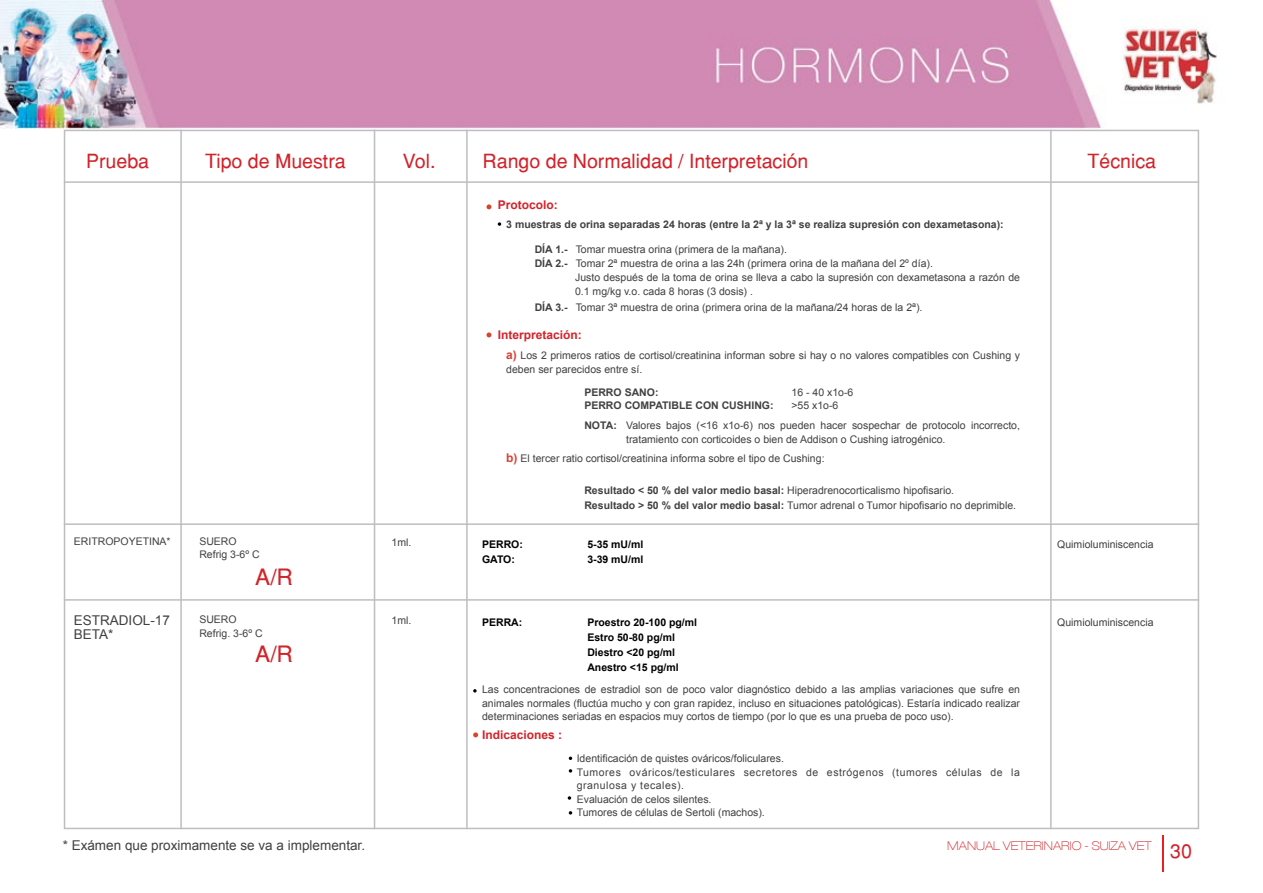
<style>
.page{position:relative;width:1263px;height:893px;background:#fff}
.page>*{position:absolute;margin:0;border:0;box-sizing:border-box;transform-origin:0 0}
.t1{font:22.5px "Helvetica";color:#d2232a}
.t2{font:19.5px "Helvetica";color:#d2232a}
.t3{font:13.5px/13.5px "Arial";color:#414042}
.t4{font:700 12px "Arial";color:#d2232a}
.t5{font:100 expanded 12px "Helvetica 33";color:#d2232a}
.t6{font:10.5px/13.5px "Arial";color:#414042}
.t7{font:700 10.5px "Arial";color:#414042}
.t8{font:700 10.5px/15px "Arial";color:#000}
.s1{font-weight:700;font-size:12px;color:#d54134}
.s2{font-weight:700}
</style>
<div class="page">
<hr style="left:180px;top:130px;width:2px;height:699px;background:#bcbec0">
<hr style="left:374px;top:130px;width:1px;height:699px;background:#bcbec0">
<hr style="left:466px;top:130px;width:2px;height:699px;background:#bcbec0">
<hr style="left:1050px;top:130px;width:2px;height:699px;background:#bcbec0">
<hr style="left:1162px;top:836px;width:1px;height:36px;background:#ed1d24">
<hr style="left:64px;top:181px;width:1135px;height:2px;background:#bcbec0">
<hr style="left:64px;top:523px;width:1135px;height:2px;background:#bcbec0">
<hr style="left:64px;top:599px;width:1135px;height:2px;background:#bcbec0">
<svg style="left:473px;top:732px;width:5px;height:5px"></svg>
<svg style="left:486px;top:204px;width:5px;height:5px"></svg>
<svg style="left:486px;top:332px;width:5px;height:5px"></svg>
<svg style="left:569px;top:769px;width:3px;height:4px"></svg>
<svg style="left:568px;top:796px;width:3px;height:4px"></svg>
<svg style="left:569px;top:811px;width:3px;height:4px"></svg>
<svg style="left:473px;top:689px;width:4px;height:4px"></svg>
<svg style="left:498px;top:222px;width:3px;height:4px"></svg>
<img style="left:0;top:0;width:1217px;height:129px">
<h2 class="t2" style="left:86px;top:149px;width:65px">Prueba</h2>
<h2 class="t2" style="left:205px;top:149px;width:142px">Tipo de Muestra</h2>
<h2 class="t2" style="left:403px;top:149px;width:34px">Vol.</h2>
<h2 class="t2" style="left:483px;top:149px;width:327px">Rango de Normalidad / Interpretación</h2>
<h2 class="t2" style="left:1087px;top:149px;width:70px">Técnica</h2>
<p class="t4" style="left:498px;top:196px;width:61px">Protocolo:</p>
<p class="t7" style="left:506px;top:218px;width:499px">3 muestras de orina separadas 24 horas (entre la 2ª y la 3ª se realiza supresión con dexametasona):</p>
<p class="t6" style="left:576px;top:243px;width:359px">Tomar muestra orina (primera de la mañana).<br>Tomar 2ª muestra de orina a las 24h (primera orina de la mañana del 2º día).</p>
<p class="t6" style="left:576px;top:301px;width:348px">Tomar 3ª muestra de orina (primera orina de la mañana/24 horas de la 2ª).</p>
<p class="t7" style="left:535px;top:243px;width:34px">DÍA 1.-</p>
<p class="t7" style="left:535px;top:256px;width:34px">DÍA 2.-</p>
<p class="t6" style="left:575px;top:271px;width:446px">Justo después de la toma de orina se lleva a cabo la supresión con dexametasona a razón de<br>0.1 mg/kg v.o. cada 8 horas (3 dosis) .</p>
<p class="t7" style="left:535px;top:300px;width:34px">DÍA 3.-</p>
<p class="t4" style="left:498px;top:326px;width:86px">Interpretación:</p>
<p class="t6" style="left:506px;top:349px;width:515px"><span class="s1">a)</span> Los 2 primeros ratios de cortisol/creatinina informan sobre si hay o no valores compatibles con Cushing y deben ser parecidos entre sí.</p>
<p class="t7" style="left:584px;top:385px;width:76px">PERRO SANO:</p>
<p class="t7" style="left:584px;top:418px;width:34px">NOTA:</p>
<p class="t6" style="left:791px;top:386px;width:63px">16 - 40 x1o-6 &gt;55 x1o-6</p>
<p class="t7" style="left:584px;top:398px;width:191px">PERRO COMPATIBLE CON CUSHING:</p>
<p class="t6" style="left:626px;top:419px;width:395px">Valores bajos (&lt;16 x1o-6) nos pueden hacer sospechar de protocolo incorrecto, tratamiento con corticoides o bien de Addison o Cushing iatrogénico.</p>
<p class="t6" style="left:506px;top:452px;width:320px"><span class="s1">b)</span> El tercer ratio cortisol/creatinina informa sobre el tipo de Cushing:</p>
<p class="t6" style="left:584px;top:483px;width:433px;line-height:15px"><span class="s2">Resultado &lt; 50 % del valor medio basal:</span> Hiperadrenocorticalismo hipofisario.<br><span class="s2">Resultado &gt; 50 % del valor medio basal:</span> Tumor adrenal o Tumor hipofisario no deprimible.</p>
<p class="t6" style="left:74px;top:535px;width:98px">ERITROPOYETINA*</p>
<p class="t6" style="left:199px;top:535px;width:62px">SUERO<br>Refrig 3-6º C</p>
<p class="t6" style="left:392px;top:535px;width:21px">1ml.</p>
<p class="t8" style="left:482px;top:537px;width:42px">PERRO:<br>GATO:</p>
<p class="t8" style="left:587px;top:537px;width:58px">5-35 mU/ml<br>3-39 mU/ml</p>
<p class="t6" style="left:1057px;top:537px;width:98px">Quimioluminiscencia</p>
<h1 class="t1" style="left:255px;top:564px;width:39px">A/R</h1>
<p class="t3" style="left:74px;top:614px;width:98px">ESTRADIOL-17<br>BETA*</p>
<p class="t6" style="left:199px;top:613px;width:65px">SUERO<br>Refrig. 3-6º C</p>
<h1 class="t1" style="left:255px;top:640px;width:39px">A/R</h1>
<p class="t6" style="left:392px;top:613px;width:21px">1ml.</p>
<p class="t8" style="left:482px;top:615px;width:42px">PERRA:</p>
<p class="t8" style="left:587px;top:615px;width:111px">Proestro 20-100 pg/ml<br>Estro 50-80 pg/ml<br>Diestro &lt;20 pg/ml<br>Anestro &lt;15 pg/ml</p>
<p class="t6" style="left:1057px;top:615px;width:98px">Quimioluminiscencia</p>
<p class="t6" style="left:482px;top:683px;width:539px;text-align:justify">Las concentraciones de estradiol son de poco valor diagnóstico debido a las amplias variaciones que sufre en animales normales (fluctúa mucho y con gran rapidez, incluso en situaciones patológicas). Estaría indicado realizar determinaciones seriadas en espacios muy cortos de tiempo (por lo que es una prueba de poco uso).</p>
<p class="t6" style="left:577px;top:752px;width:445px">Identificación de quistes ováricos/foliculares.<br>Tumores ováricos/testiculares secretores de estrógenos (tumores células de la granulosa y tecales).<br>Evaluación de celos silentes.<br>Tumores de células de Sertoli (machos).</p>
<p class="t4" style="left:482px;top:726px;width:82px">Indicaciones :</p>
<p class="t3" style="left:63px;top:839px;width:304px">* Exámen que proximamente se va a implementar.</p>
<p class="t5" style="left:947px;top:838px;width:206px">MANUAL VETERINARIO - SUIZA VET</p>
<h2 class="t2" style="left:1170px;top:839px;width:23px">30</h2>
</div>
